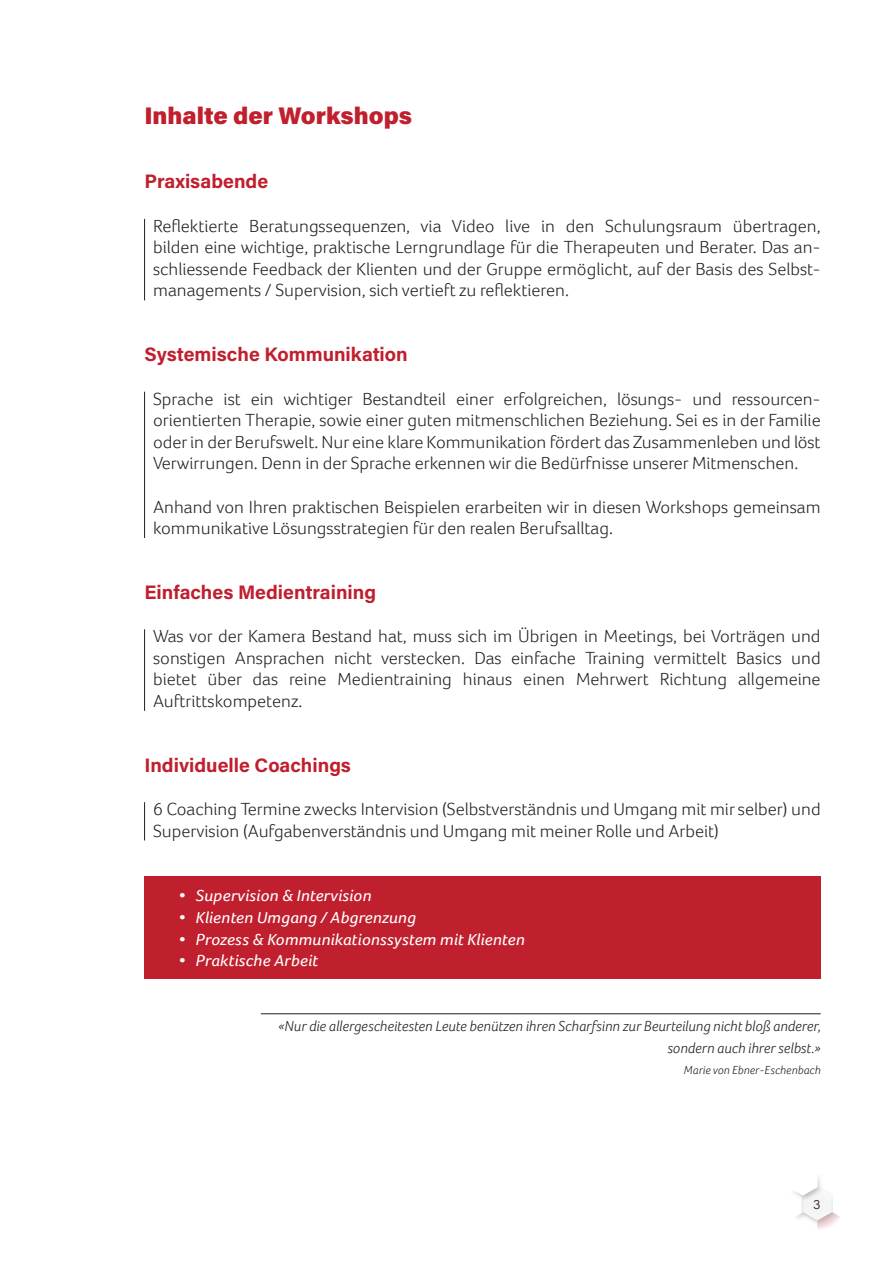
<style>
.page{position:relative;width:893px;height:1263px;background:#fff}
.page>*{position:absolute;margin:0;border:0;box-sizing:border-box;transform-origin:0 0}
.t1{font:24px "Acumin Variable Concept";letter-spacing:.09em;color:#c01f2e}
.t2{font:19.5px "Acumin Variable Concept";letter-spacing:.05em;color:#c01f2e}
.t3{font:300 18px/21.6px "Foco";color:#231f20;text-align:justify}
.t4{font:italic 16.5px "Foco";color:#fff;scale:1.09 1}
.t5{font:italic 300 15px/21.6px "Foco";letter-spacing:.005em;color:#231f20;text-align:right}
.t6{font:13.5px "Acumin Variable Concept";color:#231f20}
.t7{font:italic 300 12px "Foco";letter-spacing:.015em;color:#231f20}
</style>
<div class="page">
<svg style="left:794px;top:1177px;width:46px;height:53px"></svg>
<hr style="left:144px;top:219px;width:1px;height:81px;background:#231f20">
<hr style="left:144px;top:392px;width:1px;height:146px;background:#231f20">
<hr style="left:144px;top:629px;width:1px;height:82px;background:#231f20">
<hr style="left:144px;top:802px;width:1px;height:38px;background:#231f20">
<div style="left:145px;top:877px;width:676px;height:41px;background:#c01f2e"></div>
<div style="left:145px;top:907px;width:676px;height:67px;background:#c01f2e"></div>
<div style="left:145px;top:937px;width:676px;height:41px;background:#c01f2e"></div>
<hr style="left:261px;top:1013px;width:560px;height:1px;background:#231f20">
<h1 class="t1" style="left:145px;top:99px;width:267px">Inhalte der Workshops</h1>
<p class="t2" style="left:145px;top:168px;width:124px">Praxisabende</p>
<p class="t3" style="left:153px;top:215px;width:669px">Reflektierte Beratungssequenzen, via Video live in den Schulungsraum übertragen, bilden eine wichtige, praktische Lerngrundlage für die Therapeuten und Berater. Das an&shy;schliessende Feedback der Klienten und der Gruppe ermöglicht, auf der Basis des Selbst&shy;managements / Supervision, sich vertieft zu reflektieren.</p>
<p class="t2" style="left:145px;top:341px;width:264px">Systemische Kommunikation</p>
<p class="t3" style="left:153px;top:387px;width:669px">Sprache ist ein wichtiger Bestandteil einer erfolgreichen, lösungs- und ressourcen&shy;orientierten Therapie, sowie einer guten mitmenschlichen Beziehung. Sei es in der Familie oder in der Berufswelt. Nur eine klare Kommunikation fördert das Zusammenleben und löst Verwirrungen. Denn in der Sprache erkennen wir die Bedürfnisse unserer Mitmenschen.</p>
<p class="t3" style="left:153px;top:495px;width:669px">Anhand von Ihren praktischen Beispielen erarbeiten wir in diesen Workshops gemeinsam kommunikative Lösungsstrategien für den realen Berufsalltag.</p>
<p class="t2" style="left:145px;top:579px;width:232px">Einfaches Medientraining</p>
<p class="t3" style="left:153px;top:625px;width:669px">Was vor der Kamera Bestand hat, muss sich im Übrigen in Meetings, bei Vorträgen und sonstigen Ansprachen nicht verstecken. Das einfache Training vermittelt Basics und bietet über das reine Medientraining hinaus einen Mehrwert Richtung allgemeine Auftrittskompetenz.</p>
<p class="t2" style="left:145px;top:751px;width:206px">Individuelle Coachings</p>
<p class="t3" style="left:153px;top:798px;width:669px">6 Coaching Termine zwecks Intervision (Selbstverständnis und Umgang mit mir selber) und<br>Supervision (Aufgabenverständnis und Umgang mit meiner Rolle und Arbeit)</p>
<p class="t4" style="left:179px;top:886px;width:178px">• Supervision &amp; Intervision</p>
<p class="t4" style="left:179px;top:908px;width:219px">• Klienten Umgang / Abgrenzung</p>
<p class="t4" style="left:179px;top:929px;width:319px">• Prozess &amp; Kommunikationssystem mit Klienten</p>
<p class="t4" style="left:179px;top:951px;width:130px">• Praktische Arbeit</p>
<p class="t5" style="left:278px;top:1015px;width:544px">«Nur die allergescheitesten Leute benützen ihren Scharfsinn zur Beurteilung nicht bloß anderer, sondern auch ihrer selbst.»</p>
<p class="t7" style="left:684px;top:1063px;width:138px">Marie von Ebner-Eschenbach</p>
<p class="t6" style="left:813px;top:1195px;width:9px">3</p>
</div>
